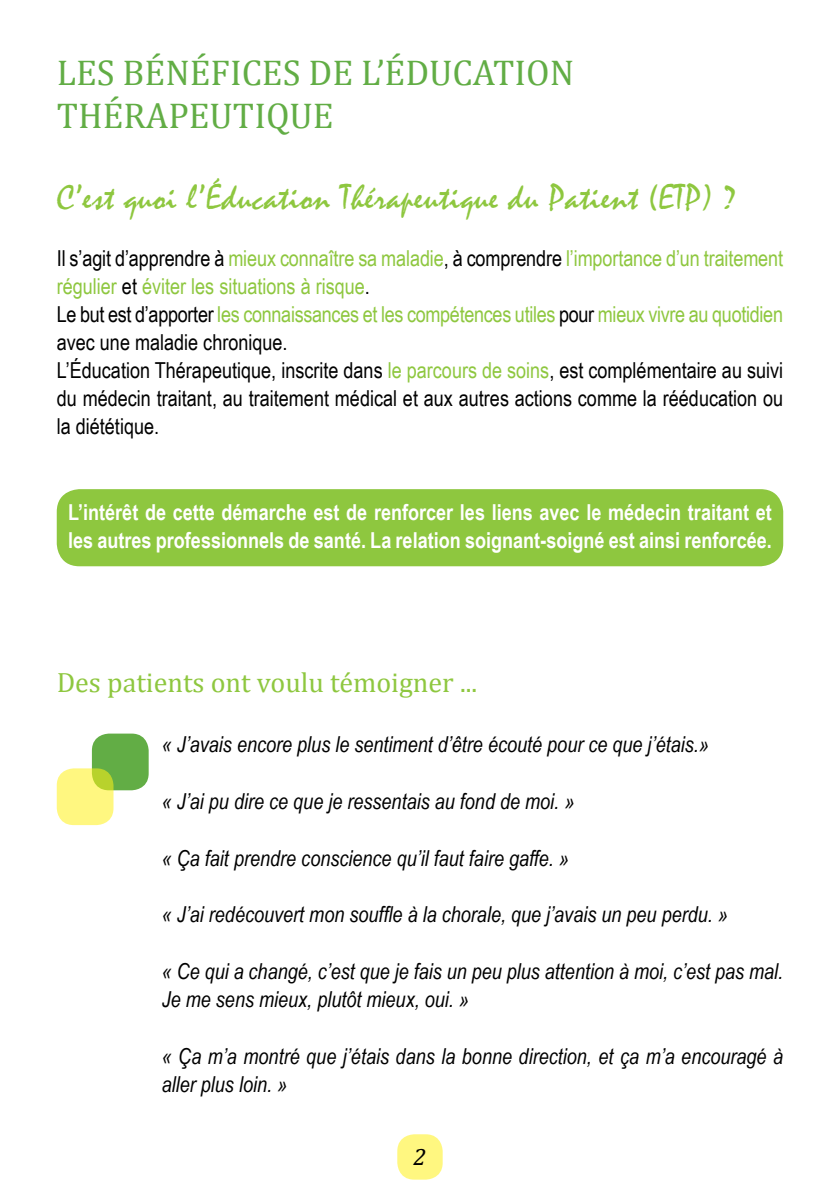
<style>
.page{position:relative;width:840px;height:1191px;background:#fff}
.page>*{position:absolute;margin:0;border:0;box-sizing:border-box;transform-origin:0 0}
.t1{font:36px "Mistral";letter-spacing:.02em;color:#8ec73f}
.t2{font:36px/43.2px "Cambria";color:#62ad45}
.t3{font:28px "Cambria";color:#8ec73f}
.t4{font:italic 24px "Cambria";color:#000}
.t5{font:22px/28px "Arial Narrow";color:#000}
.t6{font:italic 22px/28px "Arial Narrow";color:#000}
.t7{font:700 22px/28px "Arial Narrow";color:#fff}
.s1{color:#8ec73f}
</style>
<div class="page">
<div style="left:397px;top:1134px;width:45px;height:45px;background:#fff780;border-radius:17px"></div>
<div style="left:92px;top:733px;width:57px;height:57px;background:#62ad45;border-radius:17px"></div>
<svg style="left:57px;top:768px;width:56px;height:57px;background:#f6f276"></svg>
<div style="left:57px;top:489px;width:725px;height:77px;background:#8ec73f;border-radius:23px"></div>
<h1 class="t2" style="left:57px;top:51px;width:518px">LES BÉNÉFICES DE L’ÉDUCATION<br>THÉRAPEUTIQUE</h1>
<h1 class="t1" style="left:57px;top:176px;width:681px">C’est quoi l’Éducation Thérapeutique du Patient (ETP) ?</h1>
<p class="t5" style="left:57px;top:243px;width:727px">Il s’agit d’apprendre à <span class="s1">mieux connaître sa maladie</span>, à comprendre <span class="s1">l’importance d’un traitement régulier</span> et <span class="s1">éviter les situations à risque</span>.<br>Le but est d’apporter <span class="s1">les connaissances et les compétences utiles</span> pour <span class="s1">mieux vivre au quotidien </span>avec une maladie chronique.<br>L’Éducation Thérapeutique, inscrite dans <span class="s1">le parcours de soins</span>, est complémentaire au suivi du médecin traitant, au traitement médical et aux autres actions comme la rééducation ou la diététique.</p>
<p class="t7" style="left:68px;top:497px;width:705px">L’intérêt de cette démarche est de renforcer les liens avec le médecin traitant et les autres professionnels de santé. La relation soignant-soigné est ainsi renforcée.</p>
<p class="t3" style="left:57px;top:665px;width:422px">Des patients ont voulu témoigner ...</p>
<p class="t6" style="left:162px;top:729px;width:548px">« J’avais encore plus le sentiment d’être écouté pour ce que j’étais.»</p>
<p class="t6" style="left:162px;top:786px;width:414px">« J’ai pu dire ce que je ressentais au fond de moi. »</p>
<p class="t6" style="left:162px;top:843px;width:408px">« Ça fait prendre conscience qu’il faut faire gaffe. »</p>
<p class="t6" style="left:162px;top:900px;width:567px">« J’ai redécouvert mon souffle à la chorale, que j’avais un peu perdu. »</p>
<p class="t6" style="left:162px;top:957px;width:622px">« Ce qui a changé, c’est que je fais un peu plus attention à moi, c’est pas mal.<br>Je me sens mieux, plutôt mieux, oui. »</p>
<p class="t6" style="left:162px;top:1041px;width:622px">« Ça m’a montré que j’étais dans la bonne direction, et ça m’a encouragé à aller plus loin. »</p>
<p class="t4" style="left:413px;top:1139px;width:14px">2</p>
</div>
